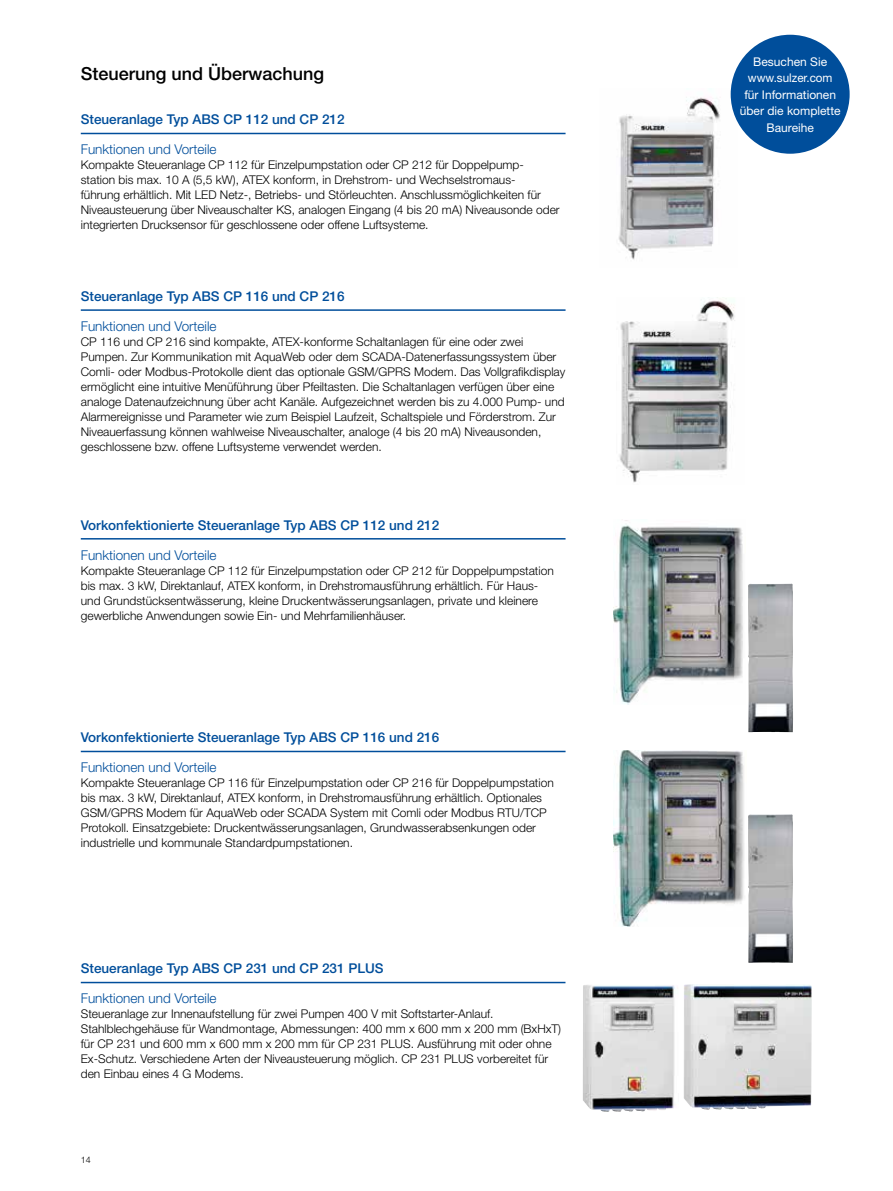
<style>
.page{position:relative;width:893px;height:1191px;background:#fff}
.page>*{position:absolute;margin:0;border:0;box-sizing:border-box;transform-origin:0 0}
.t1{font:500 18px "Helvetica Neue LT Pro";color:#000}
.t2{font:500 13.5px "Helvetica Neue LT Pro";color:#004e9b}
.t3{font:300 13.5px "Helvetica Neue LT Pro";color:#004e9b}
.t4{font:300 12px/15px "Helvetica Neue LT Pro";color:#000}
.t5{font:12px/16.5px "Helvetica Neue LT Pro";color:#fff;text-align:center}
.t6{font:300 9px "Helvetica Neue LT Pro";color:#000}
</style>
<div class="page">
<hr style="left:81px;top:981px;width:484px;height:2px;background:#004e9b">
<hr style="left:81px;top:133px;width:485px;height:1px;background:#004e9b">
<img style="left:618px;top:89px;width:119px;height:171px">
<hr style="left:81px;top:309px;width:485px;height:2px;background:#004e9b">
<img style="left:619px;top:297px;width:116px;height:186px">
<hr style="left:81px;top:538px;width:485px;height:1px;background:#004e9b">
<img style="left:613px;top:520px;width:130px;height:184px">
<img style="left:748px;top:583px;width:45px;height:149px">
<hr style="left:81px;top:750px;width:485px;height:2px;background:#004e9b">
<img style="left:748px;top:814px;width:45px;height:148px">
<img style="left:613px;top:750px;width:131px;height:176px">
<img style="left:583px;top:985px;width:92px;height:126px">
<div style="left:731px;top:35px;width:119px;height:119px;background:#004e9b;border-radius:50%"></div>
<img style="left:684px;top:984px;width:128px;height:125px">
<h1 class="t1" style="left:81px;top:63px;width:245px">Steuerung und Überwachung</h1>
<p class="t2" style="left:81px;top:111px;width:265px">Steueranlage Typ ABS CP 112 und CP 212</p>
<p class="t3" style="left:81px;top:141px;width:137px">Funktionen und Vorteile</p>
<p class="t4" style="left:81px;top:157px;width:480px">Kompakte Steueranlage CP 112 für Einzelpumpstation oder CP 212 für Doppelpump&shy;station bis max. 10 A (5,5 kW), ATEX konform, in Drehstrom- und Wechselstromaus-<br>führung erhältlich. Mit LED Netz-, Betriebs- und Störleuchten. Anschlussmöglichkeiten für Niveausteuerung über Niveauschalter KS, analogen Eingang (4 bis 20 mA) Niveausonde oder integrierten Drucksensor für geschlossene oder offene Luftsysteme.</p>
<p class="t2" style="left:81px;top:288px;width:265px">Steueranlage Typ ABS CP 116 und CP 216</p>
<p class="t3" style="left:81px;top:318px;width:137px">Funktionen und Vorteile</p>
<p class="t4" style="left:81px;top:334px;width:486px">CP 116 und CP 216 sind kompakte, ATEX-konforme Schaltanlagen für eine oder zwei Pumpen. Zur Kommunikation mit AquaWeb oder dem SCADA-Datenerfassungssystem über Comli- oder Modbus-Protokolle dient das optionale GSM/GPRS Modem. Das Vollgrafikdisplay ermöglicht eine intuitive Menüführung über Pfeiltasten. Die Schaltanlagen verfügen über eine analoge Datenaufzeichnung über acht Kanäle. Aufgezeichnet werden bis zu 4.000 Pump- und Alarmereignisse und Parameter wie zum Beispiel Laufzeit, Schaltspiele und Förderstrom. Zur Niveauerfassung können wahlweise Niveauschalter, analoge (4 bis 20 mA) Niveausonden, geschlossene bzw. offene Luftsysteme verwendet werden.</p>
<p class="t2" style="left:81px;top:516px;width:360px">Vorkonfektionierte Steueranlage Typ ABS CP 112 und 212</p>
<p class="t3" style="left:81px;top:546px;width:137px">Funktionen und Vorteile</p>
<p class="t4" style="left:81px;top:562px;width:475px">Kompakte Steueranlage CP 112 für Einzelpumpstation oder CP 212 für Doppelpumpstation bis max. 3 kW, Direktanlauf, ATEX konform, in Drehstromausführung erhältlich. Für Haus&shy;und Grundstücksentwässerung, kleine Druckentwässerungsanlagen, private und kleinere gewerbliche Anwendungen sowie Ein- und Mehrfamilienhäuser.</p>
<p class="t2" style="left:81px;top:729px;width:360px">Vorkonfektionierte Steueranlage Typ ABS CP 116 und 216</p>
<p class="t3" style="left:81px;top:759px;width:137px">Funktionen und Vorteile</p>
<p class="t4" style="left:81px;top:775px;width:475px">Kompakte Steueranlage CP 116 für Einzelpumpstation oder CP 216 für Doppelpumpstation bis max. 3 kW, Direktanlauf, ATEX konform, in Drehstromausführung erhältlich. Optionales GSM/GPRS Modem für AquaWeb oder SCADA System mit Comli oder Modbus RTU/TCP Protokoll. Einsatzgebiete: Druckentwässerungsanlagen, Grundwasserabsenkungen oder industrielle und kommunale Standardpumpstationen.</p>
<p class="t2" style="left:81px;top:960px;width:304px">Steueranlage Typ ABS CP 231 und CP 231 PLUS</p>
<p class="t3" style="left:81px;top:990px;width:137px">Funktionen und Vorteile</p>
<p class="t4" style="left:81px;top:1006px;width:482px">Steueranlage zur Innenaufstellung für zwei Pumpen 400 V mit Softstarter-Anlauf.<br>Stahlblechgehäuse für Wandmontage, Abmessungen: 400 mm x 600 mm x 200 mm (BxHxT) für CP 231 und 600 mm x 600 mm x 200 mm für CP 231 PLUS. Ausführung mit oder ohne Ex-Schutz. Verschiedene Arten der Niveausteuerung möglich. CP 231 PLUS vorbereitet für den Einbau eines 4 G Modems.</p>
<p class="t6" style="left:81px;top:1154px;width:12px">14</p>
<p class="t5" style="left:740px;top:53px;width:102px">Besuchen Sie www.sulzer.com für Informationen über die komplette<br>Baureihe</p>
</div>
